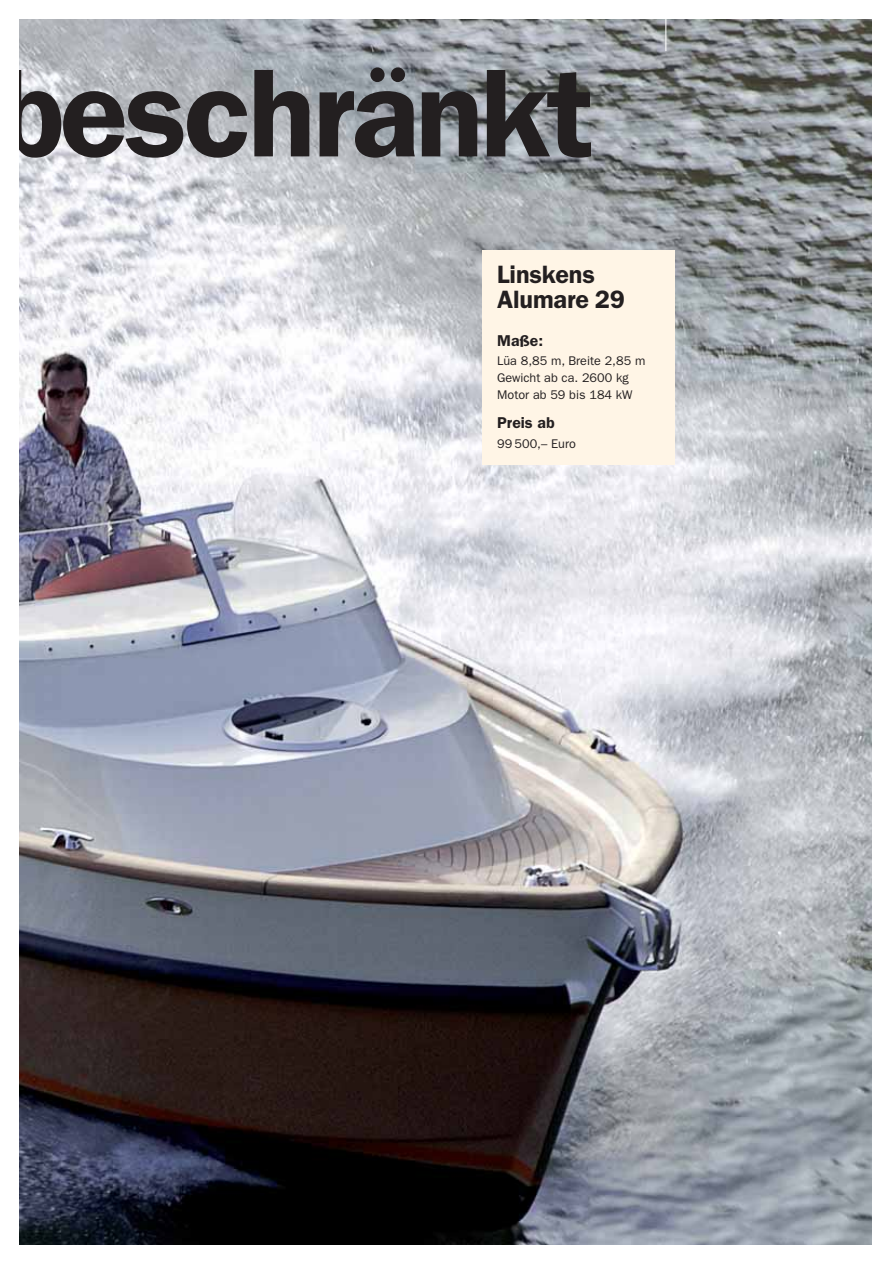
<style>
.page{position:relative;width:893px;height:1263px;background:#fff}
.page>*{position:absolute;margin:0;border:0;box-sizing:border-box;transform-origin:0 0}
.t1{font:600 126px "Franklin Gothic LT";letter-spacing:-.03em;color:#231f20}
.t2{font:91.35px "Bundesbahn Pi Three";color:#fff;scale:.25 1}
.t3{font:600 25.2px/25.2px "Franklin Gothic LT";letter-spacing:-.005em;color:#231f20}
.t4{font:600 15.75px "Franklin Gothic LT";color:#231f20}
.t5{font:12.6px/16.5px "Franklin Gothic LT";color:#231f20}
</style>
<div class="page">
<img style="left:20px;top:20px;width:852px;height:1225px">
<div style="left:482px;top:250px;width:192px;height:215px;background:#fff5e6"></div>
<h1 class="t1" style="left:-4px;top:71px;width:600px">beschränkt</h1>
<h2 class="t2" style="left:656px;top:-41px;width:78px">-</h2>
<h3 class="t3" style="left:497px;top:265px;width:129px">Linskens<br>Alumare 29</h3>
<p class="t4" style="left:497px;top:335px;width:47px">Maße:</p>
<p class="t5" style="left:497px;top:354px;width:150px">Lüa 8,85 m, Breite 2,85 m<br>Gewicht ab ca. 2600 kg<br>Motor ab 59 bis 184 kW</p>
<p class="t4" style="left:497px;top:418px;width:59px">Preis ab</p>
<p class="t5" style="left:497px;top:437px;width:80px">99 500,– Euro</p>
</div>
